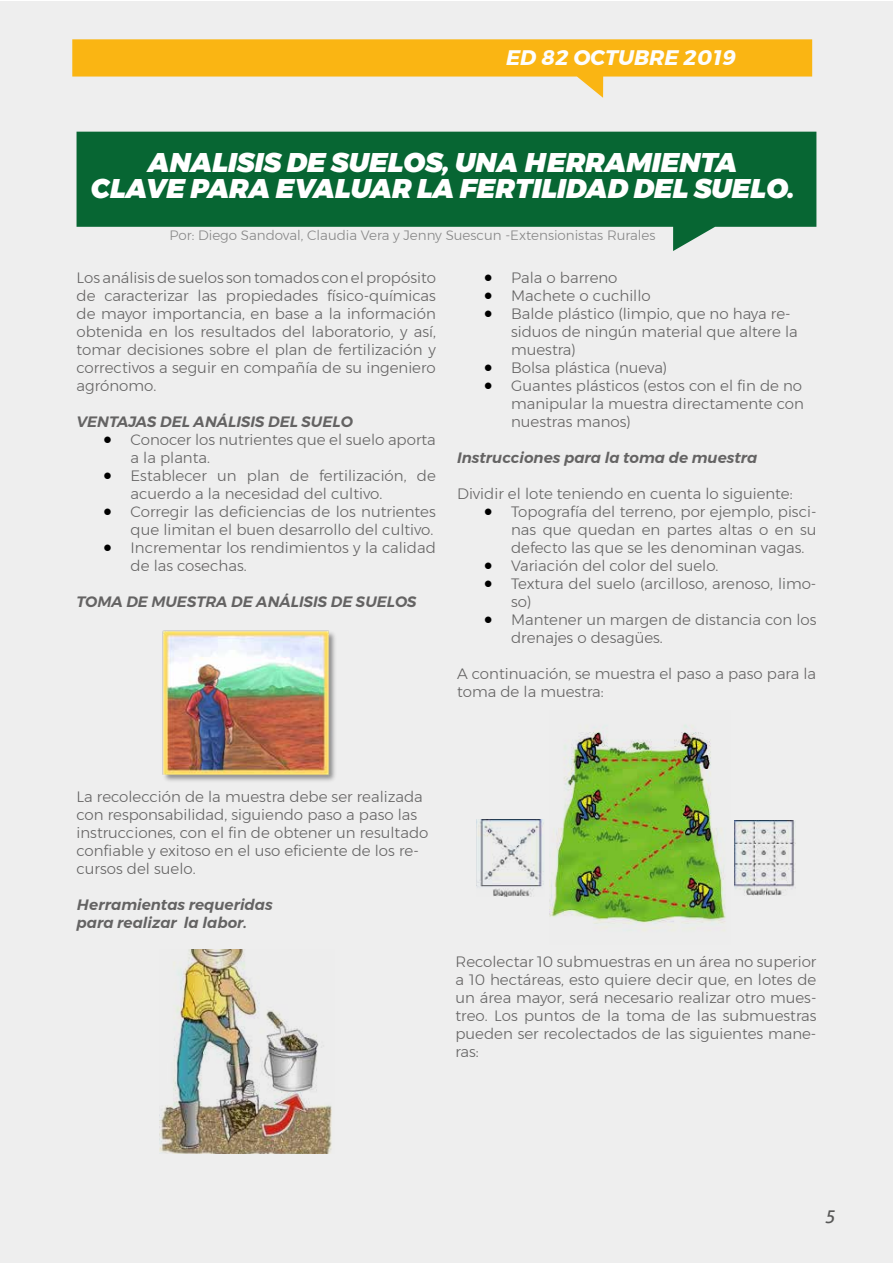
<style>
.page{position:relative;width:893px;height:1263px;background:#fff}
.page>*{position:absolute;margin:0;border:0;box-sizing:border-box;transform-origin:0 0}
.t1{font:italic 900 27px/26px "Montserrat";color:#fff;text-align:center}
.t2{font:italic 700 21px "Montserrat";color:#fdfdfd}
.t3{font:italic 18px "Aller";color:#575756}
.t4{font:300 15px/18px "Montserrat";color:#646363}
.t5{font:italic 600 15px/18px "Montserrat";color:#646363}
.t6{font:300 13.5px "Montserrat";color:#878787}
.s1{color:#000}
</style>
<div class="page">
<div style="left:0;top:1px;width:893px;height:1262px;background:#eee"></div>
<svg style="left:72px;top:39px;width:740px;height:59px"></svg>
<img style="left:162px;top:630px;width:173px;height:151px">
<img style="left:159px;top:949px;width:173px;height:204px">
<svg style="left:77px;top:132px;width:739px;height:119px;fill:#076633"></svg>
<img style="left:549px;top:725px;width:177px;height:206px">
<img style="left:734px;top:820px;width:61px;height:76px">
<img style="left:477px;top:819px;width:67px;height:78px">
<h2 class="t2" style="left:506px;top:40px;width:232px">ED 82 OCTUBRE 2019</h2>
<h1 class="t1" style="left:91px;top:150px;width:706px">ANALISIS DE SUELOS, UNA HERRAMIENTA<br>CLAVE PARA EVALUAR LA FERTILIDAD DEL SUELO.</h1>
<p class="t6" style="left:169px;top:225px;width:488px">Por: Diego Sandoval, Claudia Vera y Jenny Suescun -Extensionistas Rurales</p>
<p class="t4" style="left:77px;top:269px;width:361px;text-align:justify">Los análisis de suelos son tomados con el propósito de caracterizar las propiedades físico-químicas de mayor importancia, en base a la información obtenida en los resultados del laboratorio, y así, tomar decisiones sobre el plan de fertilización y correctivos a seguir en compañía de su ingeniero agrónomo.</p>
<p class="t5" style="left:77px;top:413px;width:278px">VENTAJAS DEL ANÁLISIS DEL SUELO</p>
<p class="t4" style="left:131px;top:431px;width:307px;text-indent:-27px"><span class="s1">•</span> Conocer los nutrientes que el suelo aporta a la planta.</p>
<p class="t4" style="left:131px;top:467px;width:307px;text-indent:-27px"><span class="s1">•</span> Establecer un plan de fertilización, de acuerdo a la necesidad del cultivo.</p>
<p class="t4" style="left:104px;top:503px;width:334px;text-align:right"><span class="s1">•</span> Corregir las deficiencias de los nutrientes que limitan el buen desarrollo del cultivo.</p>
<p class="t4" style="left:131px;top:539px;width:307px;text-indent:-27px"><span class="s1">•</span> Incrementar los rendimientos y la calidad de las cosechas.</p>
<p class="t5" style="left:77px;top:593px;width:342px">TOMA DE MUESTRA DE ANÁLISIS DE SUELOS</p>
<p class="t4" style="left:484px;top:269px;width:135px"><span class="s1">•</span> Pala o barreno</p>
<p class="t4" style="left:484px;top:287px;width:168px"><span class="s1">•</span> Machete o cuchillo</p>
<p class="t4" style="left:511px;top:305px;width:288px;text-indent:-27px"><span class="s1">•</span> Balde plástico (limpio, que no haya re&shy;siduos de ningún material que altere la muestra)</p>
<p class="t4" style="left:484px;top:359px;width:185px"><span class="s1">•</span> Bolsa plástica (nueva)</p>
<p class="t4" style="left:511px;top:377px;width:294px;text-align:justify;text-indent:-27px"><span class="s1">•</span> Guantes plásticos (estos con el fin de no manipular la muestra directamente con nuestras manos)</p>
<p class="t5" style="left:457px;top:449px;width:302px">Instrucciones para la toma de muestra</p>
<p class="t4" style="left:457px;top:485px;width:337px">Dividir el lote teniendo en cuenta lo siguiente:</p>
<p class="t4" style="left:511px;top:503px;width:307px;text-align:justify;text-indent:-27px"><span class="s1">•</span> Topografía del terreno, por ejemplo, pisci&shy;nas que quedan en partes altas o en su defecto las que se les denominan vagas.</p>
<p class="t4" style="left:484px;top:557px;width:236px"><span class="s1">•</span> Variación del color del suelo.</p>
<p class="t4" style="left:511px;top:575px;width:307px;text-indent:-27px"><span class="s1">•</span> Textura del suelo (arcilloso, arenoso, limo&shy;so)</p>
<p class="t4" style="left:511px;top:611px;width:307px;text-indent:-27px"><span class="s1">•</span> Mantener un margen de distancia con los drenajes o desagües.</p>
<p class="t4" style="left:457px;top:665px;width:361px">A continuación, se muestra el paso a paso para la toma de la muestra:</p>
<p class="t4" style="left:77px;top:788px;width:353px">La recolección de la muestra debe ser realizada con responsabilidad, siguiendo paso a paso las instrucciones, con el fin de obtener un resultado confiable y exitoso en el uso eficiente de los re&shy;cursos del suelo.</p>
<p class="t5" style="left:77px;top:896px;width:198px">Herramientas requeridas para realizar la labor.</p>
<p class="t4" style="left:455px;top:952px;width:362px;text-align:justify">Recolectar 10 submuestras en un área no superior a 10 hectáreas, esto quiere decir que, en lotes de un área mayor, será necesario realizar otro mues&shy;treo. Los puntos de la toma de las submuestras pueden ser recolectados de las siguientes mane&shy;ras:</p>
<p class="t3" style="left:825px;top:1205px;width:12px">5</p>
</div>
